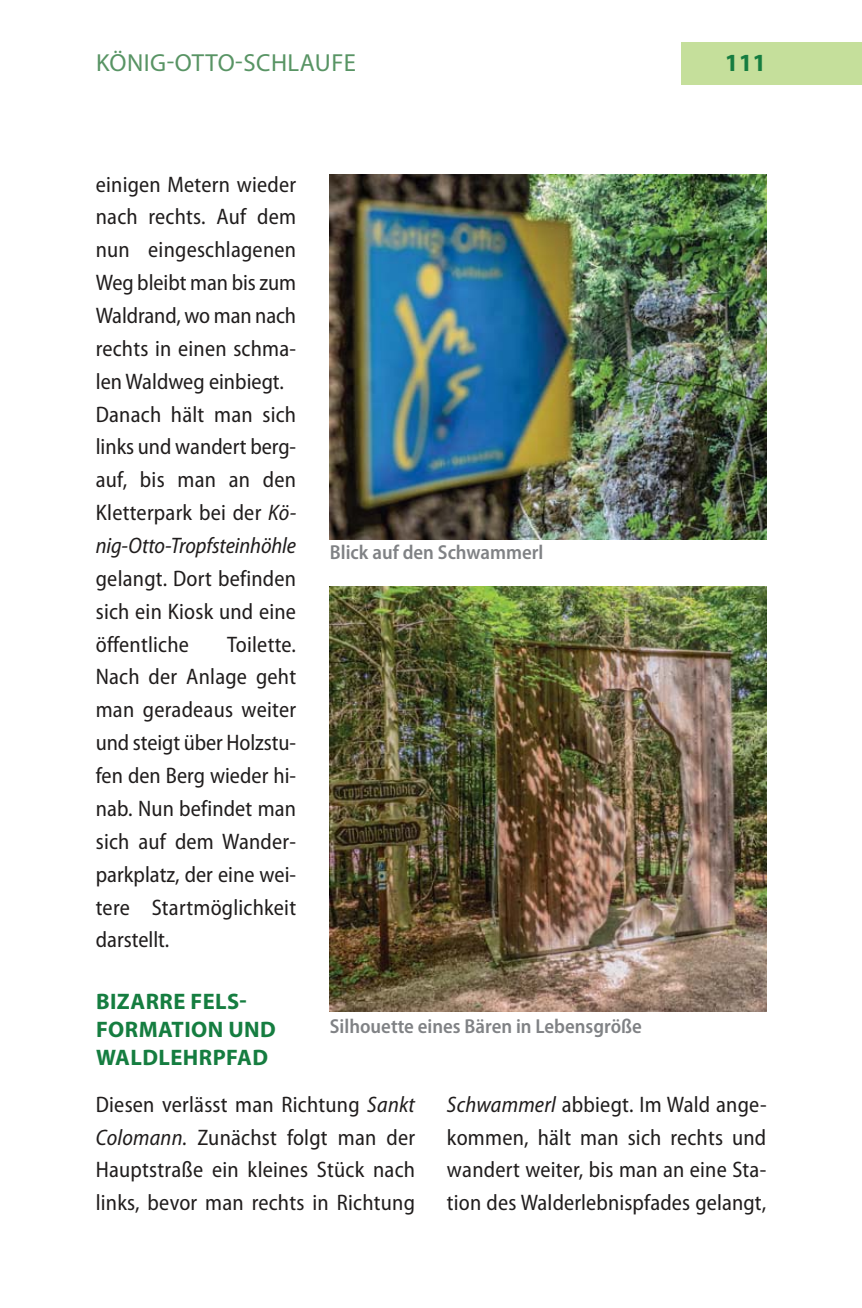
<style>
.page{position:relative;width:862px;height:1308px;background:#fff}
.page>*{position:absolute;margin:0;border:0;box-sizing:border-box;transform-origin:0 0}
.t1{font:24.75px "Myriad Pro";letter-spacing:.02em;color:#589464}
.t2{font:700 24.75px "Myriad Pro";color:#157d40}
.t3{font:semi-condensed 22.5px/32.9px "Myriad Pro";letter-spacing:.01em;color:#201d1d;text-align:justify}
.t4{font:700 22.5px/28.3px "Myriad Pro";letter-spacing:.02em;color:#157d40}
.t5{font:600 semi-condensed 20.25px "Myriad Pro";color:#808285}
.s1{font-style:italic}
</style>
<div class="page">
<div style="left:680px;top:42px;width:181px;height:43px;background:#c5df9b"></div>
<img style="left:330px;top:174px;width:435px;height:365px">
<img style="left:330px;top:586px;width:435px;height:425px">
<p class="t1" style="left:96px;top:53px;width:261px">KÖNIG-OTTO-SCHLAUFE</p>
<p class="t2" style="left:724px;top:53px;width:43px">111</p>
<p class="t3" style="left:96px;top:170px;width:202px;text-align:left">einigen Metern wieder nach rechts. Auf dem nun eingeschlagenen<br>Weg bleibt man bis zum<br>Waldrand, wo man nach rechts in einen schma&shy;len Waldweg einbiegt.<br>Danach hält man sich links und wandert berg&shy;auf, bis man an den<br>Kletterpark bei der <span class="s1">Kö&shy;nig-Otto-Tropfsteinhöhle</span></p>
<p class="t3" style="left:96px;top:564px;width:202px">gelangt. Dort befinden sich ein Kiosk und eine öffentliche</p>
<p class="t3" style="left:96px;top:630px;width:202px;text-indent:131px">Toilette.<br>Nach der Anlage geht man geradeaus weiter und steigt über Holzstu&shy;fen den Berg wieder hi&shy;nab. Nun befindet man sich auf dem Wander&shy;parkplatz, der eine wei&shy;tere Startmöglichkeit darstellt.</p>
<p class="t5" style="left:330px;top:544px;width:215px">Blick auf den Schwammerl</p>
<p class="t4" style="left:96px;top:989px;width:181px">BIZARRE FELS -<br>FORMATION UND<br>WALDLEHRPFAD</p>
<p class="t3" style="left:96px;top:1090px;width:320px">Diesen verlässt man Richtung <span class="s1">Sankt Colomann.</span> Zunächst folgt man der Hauptstraße ein kleines Stück nach links, bevor man rechts in Richtung</p>
<p class="t3" style="left:446px;top:1090px;width:321px"><span class="s1">Schwammerl</span> abbiegt. Im Wald ange&shy;kommen, hält man sich rechts und wandert weiter, bis man an eine Sta - tion des Walderlebnispfades gelangt,</p>
<p class="t5" style="left:330px;top:1018px;width:313px">Silhouette eines Bären in Lebensgröße</p>
</div>
